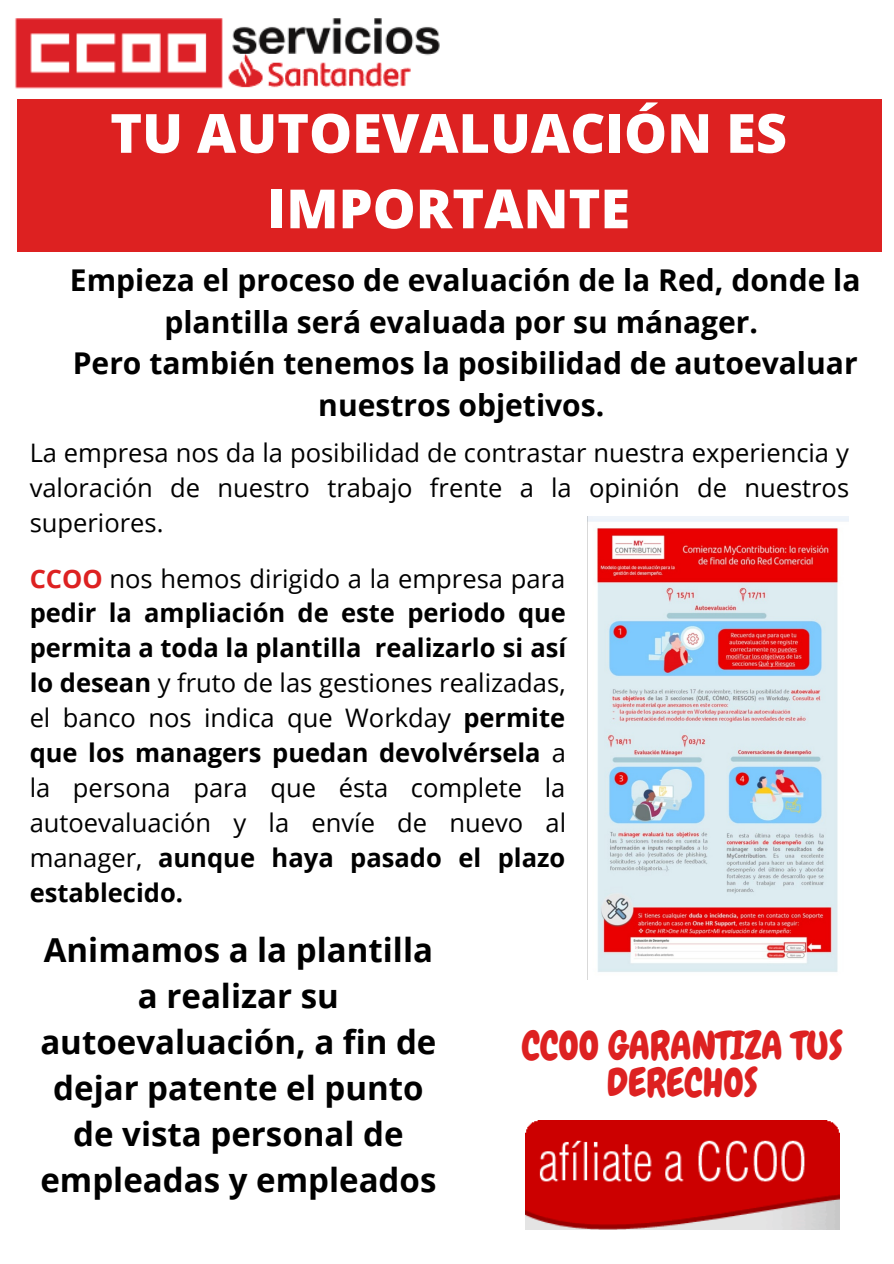
<style>
.page{position:relative;width:894px;height:1264px;background:#fff}
.page>*{position:absolute;margin:0;border:0;box-sizing:border-box;transform-origin:0 0}
.t1{font:800 54px/75.4px "Open Sans";color:#fff;text-align:center}
.t2{font:38.85px/37.8px "Chewy";color:#dd2121;text-align:center}
.t3{font:700 33px/46.2px "Open Sans";color:#000;text-align:center}
.t4{font:700 30px/41.7px "Open Sans";color:#000;text-align:center}
.t5{font:25.5px/35px "Open Sans";color:#000;text-align:justify}
.s1{font-weight:700;color:#dd2121}
.s2{font-weight:700}
</style>
<div class="page">
<img style="left:15px;top:18px;width:446px;height:82px">
<div style="left:17px;top:100px;width:863px;height:152px;background:#dd2121"></div>
<img style="left:587px;top:516px;width:261px;height:463px">
<img style="left:525px;top:1120px;width:313px;height:108px">
<p class="t1" style="left:110px;top:94px;width:678px">TU AUTOEVALUACIÓN ES<br>IMPORTANTE</p>
<p class="t4" style="left:70px;top:258px;width:792px">Empieza el proceso de evaluación de la Red, donde la plantilla será evaluada por su mánager.</p>
<p class="t4" style="left:73px;top:342px;width:786px">Pero también tenemos la posibilidad de autoevaluar nuestros objetivos.</p>
<p class="t5" style="left:30px;top:434px;width:820px">La empresa nos da la posibilidad de contrastar nuestra experiencia y valoración de nuestro trabajo frente a la opinión de nuestros superiores.</p>
<p class="t5" style="left:30px;top:560px;width:538px"><span class="s1">CCOO</span> nos hemos dirigido a la empresa para <span class="s2">pedir la ampliación de este periodo que permita a toda la plantilla realizarlo si así lo desean</span> y fruto de las gestiones realizadas, el banco nos indica que Workday <span class="s2">permite que los managers puedan devolvérsela</span> a la persona para que ésta complete la autoevaluación y la envíe de nuevo al manager, <span class="s2">aunque haya pasado el plazo establecido.</span></p>
<p class="t3" style="left:40px;top:925px;width:397px">Animamos a la plantilla a realizar su autoevaluación, a fin de dejar patente el punto de vista personal de empleadas y empleados</p>
<p class="t2" style="left:521px;top:1026px;width:322px">CCOO GARANTIZA TUS<br>DERECHOS</p>
</div>
